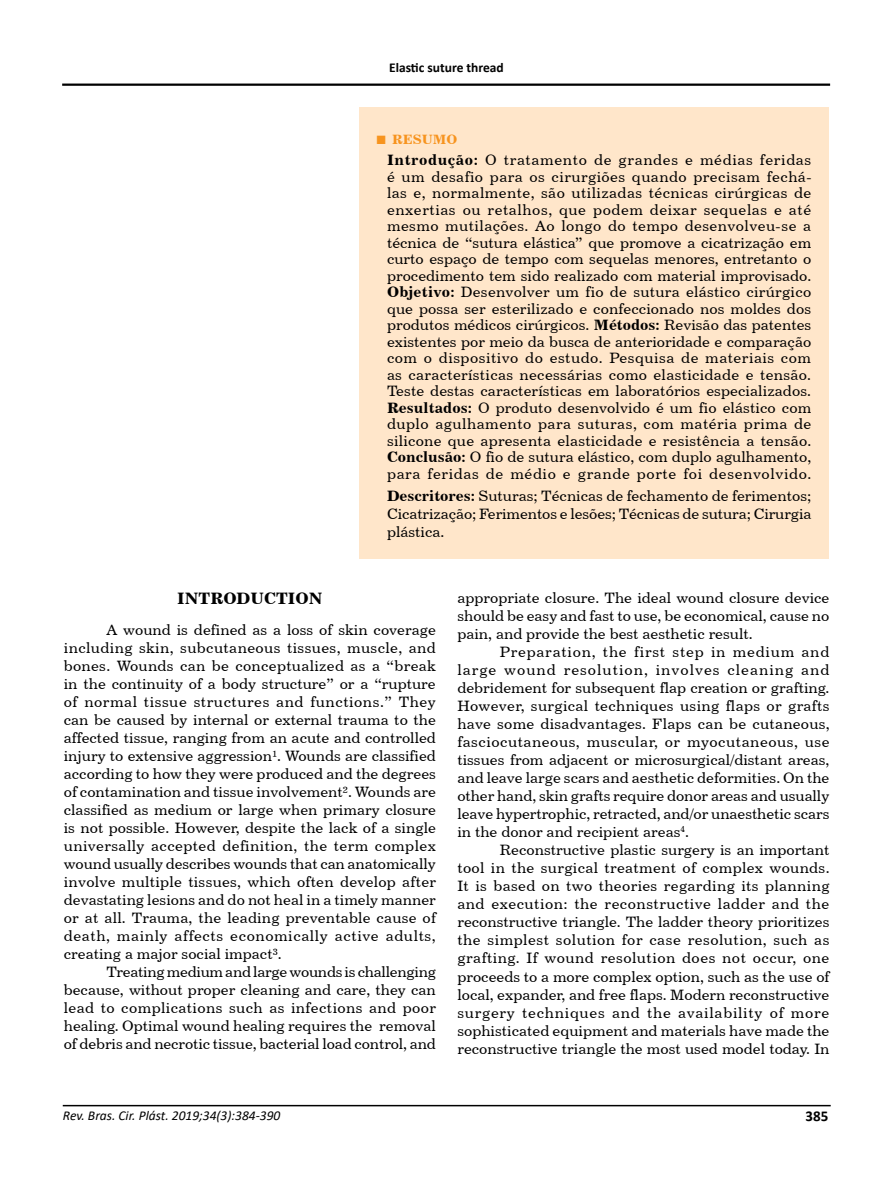
<style>
.page{position:relative;width:893px;height:1191px;background:#fff}
.page>*{position:absolute;margin:0;border:0;box-sizing:border-box;transform-origin:0 0}
.t1{font:16.5px "Century 731 BT Bold A";color:#000}
.t2{font:15px/18px "Century 731 BT Roman A";color:#000;text-align:justify}
.t3{font:700 15px "Calibri";color:#000}
.t4{font:italic 13.5px "Calibri";color:#000}
.t5{font:700 13.5px "Calibri";color:#000101}
.t6{font:13.5px "Century 731 BT Bold A";color:#f7941f}
.s1{font-family:"Times New Roman";font-weight:700;font-size:18px}
.s2{font-family:"Century 731 BT Bold A"}
</style>
<div class="page">
<hr style="left:63px;top:1104px;width:768px;height:2px;background:#000">
<hr style="left:62px;top:84px;width:768px;height:2px;background:#000">
<div style="left:359px;top:107px;width:470px;height:451px;background:#ffe6ca"></div>
<p class="t5" style="left:389px;top:58px;width:116px">Elastic suture thread</p>
<p class="t6" style="left:376px;top:131px;width:83px"><span class="s1">■</span> RESUMO</p>
<p class="t2" style="left:387px;top:151px;width:426px;line-height:16.5px"><span class="s2">Introdução:</span> O tratamento de grandes e médias feridas é um desafio para os cirurgiões quando precisam fechá&shy;las e, normalmente, são utilizadas técnicas cirúrgicas de enxertias ou retalhos, que podem deixar sequelas e até mesmo mutilações. Ao longo do tempo desenvolveu-se a técnica de “sutura elástica” que promove a cicatrização em curto espaço de tempo com sequelas menores, entretanto o procedimento tem sido realizado com material improvisado.<br><span class="s2">Objetivo:</span> Desenvolver um fio de sutura elástico cirúrgico que possa ser esterilizado e confeccionado nos moldes dos produtos médicos cirúrgicos. <span class="s2">Métodos:</span> Revisão das patentes existentes por meio da busca de anterioridade e comparação com o dispositivo do estudo. Pesquisa de materiais com as características necessárias como elasticidade e tensão.<br>Teste destas características em laboratórios especializados.<br><span class="s2">Resultados:</span> O produto desenvolvido é um fio elástico com duplo agulhamento para suturas, com matéria prima de silicone que apresenta elasticidade e resistência a tensão.<br><span class="s2">Conclusão:</span> O fio de sutura elástico, com duplo agulhamento, para feridas de médio e grande porte foi desenvolvido.</p>
<p class="t2" style="left:387px;top:486px;width:426px"><span class="s2">Descritores:</span> Suturas; Técnicas de fechamento de ferimentos; Cicatrização; Ferimentos e lesões; Técnicas de sutura; Cirurgia plástica.</p>
<p class="t1" style="left:177px;top:588px;width:147px">INTRODUCTION</p>
<p class="t2" style="left:64px;top:621px;width:374px;text-indent:43px">A wound is defined as a loss of skin coverage including skin, subcutaneous tissues, muscle, and bones. Wounds can be conceptualized as a “break in the continuity of a body structure” or a “rupture of normal tissue structures and functions.” They can be caused by internal or external trauma to the affected tissue, ranging from an acute and controlled injury to extensive aggression¹. Wounds are classified according to how they were produced and the degrees of contamination and tissue involvement². Wounds are classified as medium or large when primary closure is not possible. However, despite the lack of a single universally accepted definition, the term complex wound usually describes wounds that can anatomically involve multiple tissues, which often develop after devastating lesions and do not heal in a timely manner or at all. Trauma, the leading preventable cause of death, mainly affects economically active adults, creating a major social impact³.</p>
<p class="t2" style="left:64px;top:963px;width:374px;text-indent:43px">Treating medium and large wounds is challenging because, without proper cleaning and care, they can lead to complications such as infections and poor healing. Optimal wound healing requires the removal of debris and necrotic tissue, bacterial load control, and</p>
<p class="t2" style="left:457px;top:589px;width:374px">appropriate closure. The ideal wound closure device should be easy and fast to use, be economical, cause no pain, and provide the best aesthetic result.</p>
<p class="t2" style="left:457px;top:643px;width:374px;text-indent:43px">Preparation, the first step in medium and large wound resolution, involves cleaning and debridement for subsequent flap creation or grafting.<br>However, surgical techniques using flaps or grafts have some disadvantages. Flaps can be cutaneous, fasciocutaneous, muscular, or myocutaneous, use tissues from adjacent or microsurgical/distant areas, and leave large scars and aesthetic deformities. On the other hand, skin grafts require donor areas and usually leave hypertrophic, retracted, and/or unaesthetic scars in the donor and recipient areas<sup>4</sup>.</p>
<p class="t2" style="left:457px;top:841px;width:374px;text-indent:43px">Reconstructive plastic surgery is an important tool in the surgical treatment of complex wounds.<br>It is based on two theories regarding its planning and execution: the reconstructive ladder and the reconstructive triangle. The ladder theory prioritizes the simplest solution for case resolution, such as grafting. If wound resolution does not occur, one proceeds to a more complex option, such as the use of local, expander, and free flaps. Modern reconstructive surgery techniques and the availability of more sophisticated equipment and materials have made the reconstructive triangle the most used model today. In</p>
<p class="t4" style="left:63px;top:1105px;width:219px">Rev. Bras. Cir. Plást. 2019;34(3):384-390</p>
<p class="t3" style="left:806px;top:1105px;width:24px">385</p>
</div>
